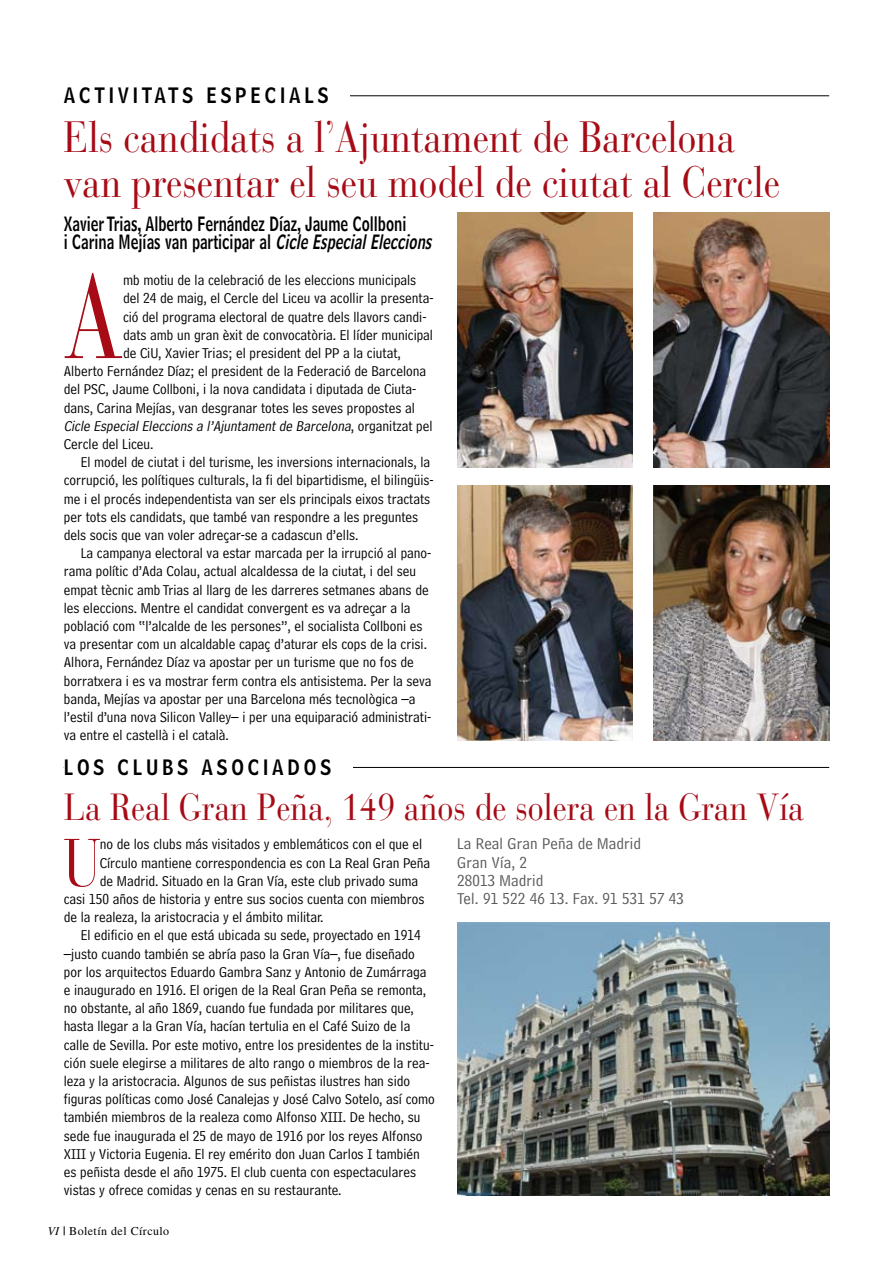
<style>
.page{position:relative;width:893px;height:1263px;background:#fff}
.page>*{position:absolute;margin:0;border:0;box-sizing:border-box;transform-origin:0 0}
.t1{font:118.35px "Bauer Bodoni";color:#a60b16;scale:.75 1}
.t2{font:66.75px "Bauer Bodoni";color:#a60b16;scale:.75 1}
.t3{font:43.5px/45px "Bauer Bodoni";color:#a60b16;scale:.85 1}
.t4{font:37.5px "Bauer Bodoni";color:#a60b16;scale:.85 1}
.t5{font:21px "Bell Centennial Std Name Num";letter-spacing:.2em;color:#000;scale:.9 1}
.t6{font:19.5px/18.1px "Bell Centennial Std Name Num";color:#000;scale:.75 1}
.t7{font:16.5px/18.1px "Bell Centennial Std Address";letter-spacing:.01em;color:#58585a}
.t8{font:15px "Bell Centennial Std Address";color:#000}
.t9{font:italic 15px "Bell Centennial Std Address";color:#000}
.t10{font:12px "Times";letter-spacing:.035em;color:#000}
.s1{font-style:italic}
.s2{font-style:normal}
</style>
<div class="page">
<hr style="left:64px;top:95px;width:765px;height:1px;background:#000">
<div style="left:64px;top:89px;width:286px;height:14px;background:#fff"></div>
<img style="left:457px;top:212px;width:175px;height:255px">
<img style="left:654px;top:212px;width:175px;height:255px">
<img style="left:457px;top:485px;width:175px;height:255px">
<img style="left:654px;top:485px;width:175px;height:255px">
<img style="left:457px;top:922px;width:372px;height:273px">
<hr style="left:64px;top:767px;width:765px;height:1px;background:#000">
<div style="left:64px;top:761px;width:288px;height:14px;background:#fff"></div>
<h3 class="t5" style="left:64px;top:82px;width:16px">activitats</h3>
<h3 class="t5" style="left:206px;top:82px;width:16px">especials</h3>
<h3 class="t3" style="left:64px;top:115px;width:844px">Els candidats a l’Ajuntament de Barcelona van presentar el seu model de ciutat al Cercle</h3>
<h3 class="t6" style="left:64px;top:214px;width:497px">Xavier Trias, Alberto Fernández Díaz, Jaume Collboni<br>i Carina Mejías van participar al <span class="s1">CicleEspecialEleccions</span></h3>
<h1 class="t1" style="left:64px;top:247px;width:80px">A</h1>
<p class="t8" style="left:123px;top:272px;width:295px">mb motiu de la celebració de les eleccions municipals</p>
<p class="t8" style="left:123px;top:290px;width:312px">del 24 de maig, el Cercle del Liceu va acollir la presenta-</p>
<p class="t8" style="left:123px;top:308px;width:305px">ció del programa electoral de quatre dels llavors candi-</p>
<p class="t8" style="left:123px;top:326px;width:312px">dats amb un gran èxit de convocatòria. El líder municipal</p>
<p class="t8" style="left:123px;top:344px;width:279px">de CiU, Xavier Trias; el president del PP a la ciutat,</p>
<p class="t8" style="left:64px;top:363px;width:364px">Alberto Fernández Díaz; el president de la Federació de Barcelona</p>
<p class="t8" style="left:64px;top:381px;width:354px">del PSC, Jaume Collboni, i la nova candidata i diputada de Ciuta-</p>
<p class="t8" style="left:64px;top:399px;width:353px">dans, Carina Mejías, van desgranar totes les seves propostes al</p>
<p class="t9" style="left:64px;top:417px;width:370px">Cicle EspecialEleccions a l’Ajuntamentde Barcelona<span class="s2">, o r g a n i t z a t p e l</span></p>
<p class="t8" style="left:64px;top:435px;width:91px">Cercle del Liceu.</p>
<p class="t8" style="left:81px;top:454px;width:351px">El model de ciutat i del turisme, les inversions internacionals, la</p>
<p class="t8" style="left:64px;top:472px;width:371px">corrupció, les polítiques culturals, la fi del bipartidisme, el bilingüis-</p>
<p class="t8" style="left:64px;top:490px;width:368px">me i el procés independentista van ser els principals eixos tractats</p>
<p class="t8" style="left:64px;top:508px;width:356px">per tots els candidats, que també van respondre a les preguntes</p>
<p class="t8" style="left:64px;top:526px;width:296px">dels socis que van voler adreçar-se a cadascun d’ells.</p>
<p class="t8" style="left:81px;top:545px;width:352px">La campanya electoral va estar marcada per la irrupció al pano-</p>
<p class="t8" style="left:64px;top:563px;width:354px">rama polític d’Ada Colau, actual alcaldessa de la ciutat, i del seu</p>
<p class="t8" style="left:64px;top:581px;width:366px">empat tècnic amb Trias al llarg de les darreres setmanes abans de</p>
<p class="t8" style="left:64px;top:599px;width:348px">les eleccions. Mentre el candidat convergent es va adreçar a la</p>
<p class="t8" style="left:64px;top:617px;width:360px">població com “l’alcalde de les persones”, el socialista Collboni es</p>
<p class="t8" style="left:64px;top:636px;width:365px">va presentar com un alcaldable capaç d’aturar els cops de la crisi.</p>
<p class="t8" style="left:64px;top:654px;width:351px">Alhora, Fernández Díaz va apostar per un turisme que no fos de</p>
<p class="t8" style="left:64px;top:672px;width:369px">borratxera i es va mostrar ferm contra els antisistema. Per la seva</p>
<p class="t8" style="left:64px;top:690px;width:353px">banda, Mejías va apostar per una Barcelona més tecnològica –a</p>
<p class="t8" style="left:64px;top:708px;width:369px">l’estil d’una nova Silicon Valley– i per una equiparació administrati-</p>
<p class="t8" style="left:64px;top:726px;width:166px">va entre el castellà i el català.</p>
<h3 class="t5" style="left:64px;top:754px;width:298px">LOS CLUBS ASOCIADOS</h3>
<h3 class="t4" style="left:64px;top:784px;width:873px">La Real Gran Peña, 149 años de solera en la Gran Vía</h3>
<h2 class="t2" style="left:64px;top:823px;width:50px">U</h2>
<p class="t8" style="left:100px;top:836px;width:324px">no de los clubs más visitados y emblemáticos con el que el</p>
<p class="t7" style="left:457px;top:835px;width:228px">La Real Gran Peña de Madrid<br>Gran Vía, 2<br>28013 Madrid<br>Tel. 91 522 46 13. Fax. 91 531 57 43</p>
<p class="t8" style="left:100px;top:854px;width:332px">Círculo mantiene correspondencia es con La Real Gran Peña</p>
<p class="t8" style="left:100px;top:872px;width:320px">de Madrid. Situado en la Gran Vía, este club privado suma</p>
<p class="t8" style="left:64px;top:890px;width:362px">casi 150 años de historia y entre sus socios cuenta con miembros</p>
<p class="t8" style="left:64px;top:909px;width:261px">de la realeza, la aristocracia y el ámbito militar.</p>
<p class="t8" style="left:81px;top:927px;width:342px">El edificio en el que está ubicada su sede, proyectado en 1914</p>
<p class="t8" style="left:64px;top:945px;width:352px">–justo cuando también se abría paso la Gran Vía–, fue diseñado</p>
<p class="t8" style="left:64px;top:963px;width:364px">por los arquitectos Eduardo Gambra Sanz y Antonio de Zumárraga</p>
<p class="t8" style="left:64px;top:981px;width:364px">e inaugurado en 1916. El origen de la Real Gran Peña se remonta,</p>
<p class="t8" style="left:64px;top:999px;width:351px">no obstante, al año 1869, cuando fue fundada por militares que,</p>
<p class="t8" style="left:64px;top:1018px;width:348px">hasta llegar a la Gran Vía, hacían tertulia en el Café Suizo de la</p>
<p class="t8" style="left:64px;top:1036px;width:372px">calle de Sevilla. Por este motivo, entre los presidentes de la institu-</p>
<p class="t8" style="left:64px;top:1054px;width:367px">ción suele elegirse a militares de alto rango o miembros de la rea-</p>
<p class="t8" style="left:64px;top:1072px;width:348px">leza y la aristocracia. Algunos de sus peñistas ilustres han sido</p>
<p class="t8" style="left:64px;top:1090px;width:373px">figuras políticas como José Canalejas y José Calvo Sotelo, así como</p>
<p class="t8" style="left:64px;top:1109px;width:358px">también miembros de la realeza como Alfonso XIII. De hecho, su</p>
<p class="t8" style="left:64px;top:1127px;width:360px">sede fue inaugurada el 25 de mayo de 1916 por los reyes Alfonso</p>
<p class="t8" style="left:64px;top:1145px;width:358px">XIII y Victoria Eugenia. El rey emérito don Juan Carlos I también</p>
<p class="t8" style="left:64px;top:1163px;width:354px">es peñista desde el año 1975. El club cuenta con espectaculares</p>
<p class="t8" style="left:64px;top:1181px;width:279px">vistas y ofrece comidas y cenas en su restaurante.</p>
<p class="t10" style="left:48px;top:1224px;width:123px"><span class="s1">VI</span> Boletín del Círculo</p>
</div>
